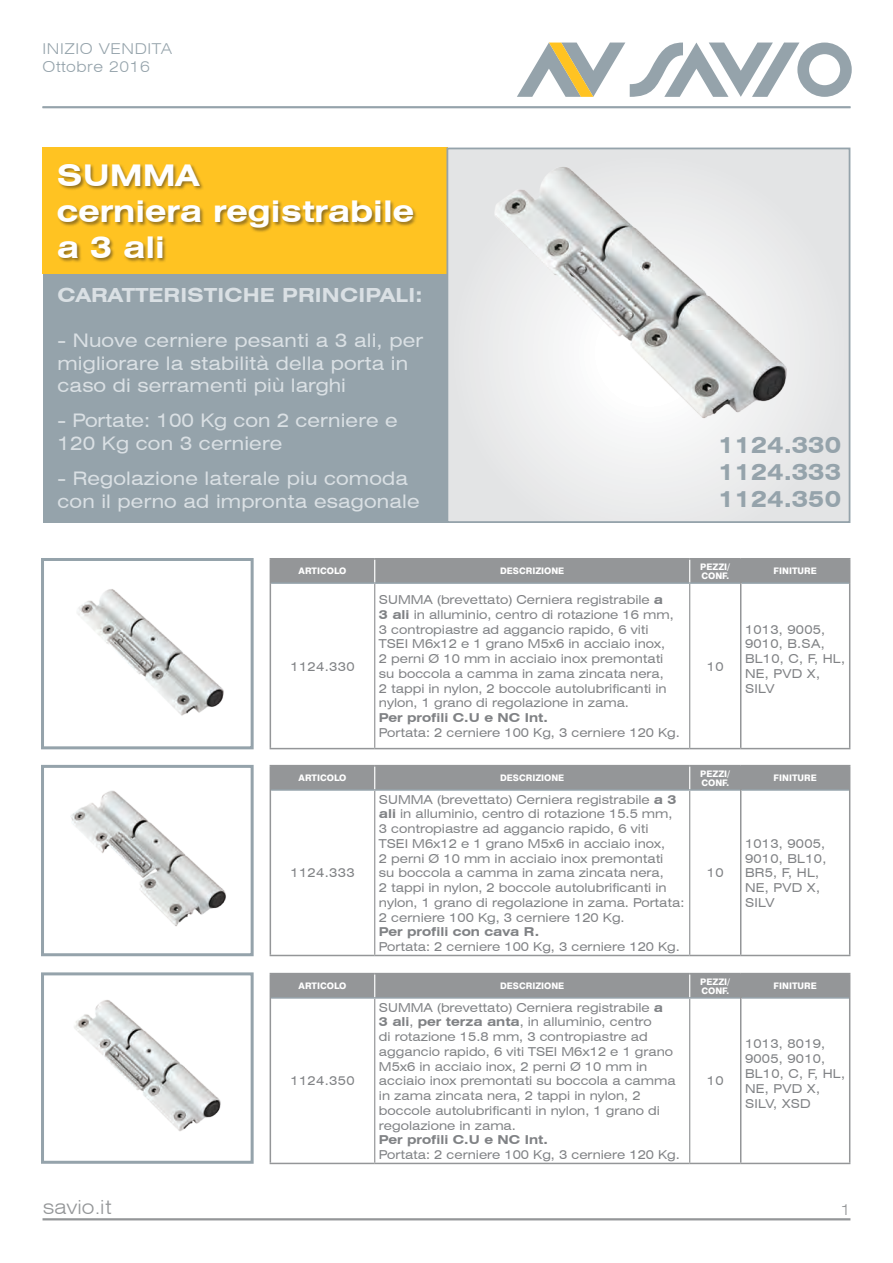
<style>
.page{position:relative;width:893px;height:1263px;background:#fff}
.page>*{position:absolute;margin:0;border:0;box-sizing:border-box;transform-origin:0 0}
.t1{font:700 expanded 30px/36px "Swiss 721 BT";color:#fff}
.t2{font:700 expanded 22.5px/27px "Swiss 721 BT";color:#95a3ab;text-align:justify}
.t3{font:700 expanded 19.5px "Swiss 721 BT";letter-spacing:.01em;color:#dae0e4}
.t4{font:300 expanded 19.5px "Swiss 721 BT";color:#949698}
.t5{font:expanded 18.75px/22.5px "Swiss 721 BT";letter-spacing:.01em;color:#dae0e4}
.t6{font:300 expanded 15px/18px "Swiss 721 BT";letter-spacing:.04em;color:#95a3ab}
.t7{font:300 expanded 15px "Swiss 721 BT";color:#949698}
.t8{font:expanded 12.3px/14.7px "Swiss 721 BT";color:#808285}
.t9{font:expanded 12.3px/14.7px "Swiss 721 BT";letter-spacing:.02em;color:#808285}
.t10{font:700 expanded 12.3px "Swiss 721 BT";color:#808285}
.t11{font:800 9px/9px "Swiss 721 BT";color:#fff}
.s1{font-weight:700}
</style>
<div class="page">
<hr style="left:43px;top:1218px;width:807px;height:2px;background:#949698">
<svg style="left:517px;top:43px;width:335px;height:54px"></svg>
<div style="left:43px;top:148px;width:403px;height:375px;background:#95a3ab"></div>
<div style="left:43px;top:148px;width:405px;height:126px;background:#ffc322"></div>
<div style="left:57px;top:163px;width:360px;height:99px;background:#231f20;opacity:.5"></div>
<hr style="left:43px;top:106px;width:807px;height:2px;background:#95a3ab">
<div style="left:447px;top:148px;width:402px;height:374px;background:#e4e5e6"></div>
<div style="left:446px;top:148px;width:404px;height:375px;border:2px solid #95a3ab"></div>
<img style="left:448px;top:148px;width:375px;height:335px">
<hr style="left:271px;top:582px;width:104px;height:2px;background:#95a3ab">
<hr style="left:375px;top:582px;width:315px;height:2px;background:#95a3ab">
<hr style="left:690px;top:582px;width:50px;height:2px;background:#95a3ab">
<hr style="left:741px;top:582px;width:108px;height:2px;background:#95a3ab">
<hr style="left:270px;top:558px;width:105px;height:1px;background:#949698">
<hr style="left:375px;top:558px;width:315px;height:1px;background:#949698">
<hr style="left:690px;top:558px;width:51px;height:1px;background:#949698">
<hr style="left:741px;top:558px;width:109px;height:1px;background:#949698">
<div style="left:270px;top:559px;width:580px;height:24px;background:#949698"></div>
<hr style="left:270px;top:583px;width:1px;height:165px;background:#949698">
<hr style="left:740px;top:583px;width:1px;height:165px;background:#949698">
<hr style="left:849px;top:583px;width:1px;height:165px;background:#949698">
<hr style="left:270px;top:748px;width:105px;height:1px;background:#949698">
<hr style="left:375px;top:748px;width:315px;height:1px;background:#949698">
<hr style="left:690px;top:748px;width:51px;height:1px;background:#949698">
<hr style="left:741px;top:748px;width:109px;height:1px;background:#949698">
<hr style="left:374px;top:584px;width:1px;height:164px;background:#949698">
<hr style="left:689px;top:584px;width:1px;height:164px;background:#949698">
<img style="left:77px;top:589px;width:147px;height:127px">
<div style="left:41px;top:558px;width:213px;height:191px;border:3px solid #95a3ab"></div>
<img style="left:71px;top:790px;width:155px;height:137px">
<div style="left:41px;top:765px;width:213px;height:191px;border:3px solid #95a3ab"></div>
<img style="left:74px;top:1000px;width:147px;height:131px">
<div style="left:41px;top:972px;width:213px;height:192px;border:3px solid #95a3ab"></div>
<hr style="left:271px;top:789px;width:104px;height:2px;background:#95a3ab">
<hr style="left:375px;top:789px;width:315px;height:2px;background:#95a3ab">
<hr style="left:690px;top:789px;width:50px;height:2px;background:#95a3ab">
<hr style="left:741px;top:789px;width:108px;height:2px;background:#95a3ab">
<hr style="left:270px;top:765px;width:105px;height:1px;background:#949698">
<hr style="left:375px;top:765px;width:315px;height:1px;background:#949698">
<hr style="left:690px;top:765px;width:51px;height:1px;background:#949698">
<hr style="left:741px;top:765px;width:109px;height:1px;background:#949698">
<div style="left:270px;top:766px;width:580px;height:24px;background:#949698"></div>
<hr style="left:270px;top:790px;width:1px;height:165px;background:#949698">
<hr style="left:740px;top:790px;width:1px;height:165px;background:#949698">
<hr style="left:849px;top:790px;width:1px;height:165px;background:#949698">
<hr style="left:270px;top:955px;width:105px;height:1px;background:#949698">
<hr style="left:375px;top:955px;width:315px;height:1px;background:#949698">
<hr style="left:690px;top:955px;width:51px;height:1px;background:#949698">
<hr style="left:741px;top:955px;width:109px;height:1px;background:#949698">
<hr style="left:374px;top:791px;width:1px;height:164px;background:#949698">
<hr style="left:689px;top:791px;width:1px;height:164px;background:#949698">
<hr style="left:271px;top:997px;width:104px;height:2px;background:#95a3ab">
<hr style="left:375px;top:997px;width:315px;height:2px;background:#95a3ab">
<hr style="left:690px;top:997px;width:50px;height:2px;background:#95a3ab">
<hr style="left:741px;top:997px;width:108px;height:2px;background:#95a3ab">
<div style="left:270px;top:973px;width:580px;height:25px;background:#949698"></div>
<hr style="left:270px;top:998px;width:1px;height:165px;background:#949698">
<hr style="left:740px;top:998px;width:1px;height:165px;background:#949698">
<hr style="left:849px;top:998px;width:1px;height:165px;background:#949698">
<hr style="left:270px;top:1163px;width:105px;height:1px;background:#949698">
<hr style="left:375px;top:1163px;width:315px;height:1px;background:#949698">
<hr style="left:690px;top:1163px;width:51px;height:1px;background:#949698">
<hr style="left:741px;top:1163px;width:109px;height:1px;background:#949698">
<hr style="left:374px;top:999px;width:1px;height:164px;background:#949698">
<hr style="left:689px;top:999px;width:1px;height:164px;background:#949698">
<p class="t6" style="left:43px;top:40px;width:131px">INIZIO VENDITA<br>Ottobre 2016</p>
<h1 class="t1" style="left:57px;top:157px;width:359px">SUMMA<br>cerniera registrabile a 3 ali</h1>
<h3 class="t3" style="left:57px;top:283px;width:367px">CARATTERISTICHE PRINCIPALI:</h3>
<h3 class="t5" style="left:57px;top:329px;width:367px">- Nuove cerniere pesanti a 3 ali, per migliorare la stabilità della porta in caso di serramenti più larghi</h3>
<h3 class="t5" style="left:57px;top:409px;width:342px">- Portate: 100 Kg con 2 cerniere e<br>120 Kg con 3 cerniere</h3>
<h3 class="t5" style="left:57px;top:467px;width:364px">- Regolazione laterale piu comoda con il perno ad impronta esagonale</h3>
<h2 class="t2" style="left:718px;top:431px;width:125px">1124.330<br>1124.333<br>1124.350</h2>
<p class="t11" style="left:299px;top:566px;width:49px">ARTICOLO</p>
<p class="t11" style="left:500px;top:566px;width:66px">DESCRIZIONE</p>
<p class="t11" style="left:700px;top:562px;width:31px">PEZZI/<br>CONF.</p>
<p class="t11" style="left:774px;top:566px;width:45px">FINITURE</p>
<p class="t8" style="left:290px;top:659px;width:66px">1124.330</p>
<p class="t8" style="left:379px;top:592px;width:296px">SUMMA (brevettato) Cerniera registrabile <span class="s1">a 3 ali</span> in alluminio, centro di rotazione 16 mm, 3 contropiastre ad aggancio rapido, 6 viti TSEI M6x12 e 1 grano M5x6 in acciaio inox, 2 perni Ø 10 mm in acciaio inox premontati su boccola a camma in zama zincata nera, 2 tappi in nylon, 2 boccole autolubrificanti in nylon, 1 grano di regolazione in zama.</p>
<p class="t10" style="left:379px;top:710px;width:170px">Per profili C.U e NC Int.</p>
<p class="t8" style="left:379px;top:725px;width:302px">Portata: 2 cerniere 100 Kg, 3 cerniere 120 Kg.</p>
<p class="t8" style="left:707px;top:659px;width:18px">10</p>
<p class="t9" style="left:745px;top:622px;width:102px">1013, 9005,<br>9010, B.SA,<br>BL10, C, F, HL,<br>NE, PVD X,<br>SILV</p>
<p class="t11" style="left:299px;top:773px;width:49px">ARTICOLO</p>
<p class="t11" style="left:500px;top:773px;width:66px">DESCRIZIONE</p>
<p class="t11" style="left:700px;top:769px;width:31px">PEZZI/<br>CONF.</p>
<p class="t11" style="left:774px;top:773px;width:45px">FINITURE</p>
<p class="t8" style="left:290px;top:866px;width:66px">1124.333</p>
<p class="t8" style="left:379px;top:792px;width:307px">SUMMA (brevettato) Cerniera registrabile <span class="s1">a 3 ali</span> in alluminio, centro di rotazione 15.5 mm,<br>3 contropiastre ad aggancio rapido, 6 viti<br>TSEI M6x12 e 1 grano M5x6 in acciaio inox,<br>2 perni Ø 10 mm in acciaio inox premontati<br>su boccola a camma in zama zincata nera,<br>2 tappi in nylon, 2 boccole autolubrificanti in nylon, 1 grano di regolazione in zama. Portata:<br>2 cerniere 100 Kg, 3 cerniere 120 Kg.</p>
<p class="t10" style="left:379px;top:925px;width:162px">Per profili con cava R.</p>
<p class="t8" style="left:379px;top:939px;width:302px">Portata: 2 cerniere 100 Kg, 3 cerniere 120 Kg.</p>
<p class="t8" style="left:707px;top:866px;width:18px">10</p>
<p class="t9" style="left:745px;top:836px;width:83px">1013, 9005,<br>9010, BL10,<br>BR5, F, HL,<br>NE, PVD X,<br>SILV</p>
<p class="t11" style="left:299px;top:981px;width:49px">ARTICOLO</p>
<p class="t11" style="left:500px;top:981px;width:66px">DESCRIZIONE</p>
<p class="t11" style="left:700px;top:977px;width:31px">PEZZI/<br>CONF.</p>
<p class="t11" style="left:774px;top:981px;width:45px">FINITURE</p>
<p class="t8" style="left:290px;top:1073px;width:66px">1124.350</p>
<p class="t8" style="left:379px;top:1000px;width:298px">SUMMA (brevettato) Cerniera registrabile <span class="s1">a<br>3 ali</span>, <span class="s1">per terza anta</span>, in alluminio, centro<br>di rotazione 15.8 mm, 3 contropiastre ad aggancio rapido, 6 viti TSEI M6x12 e 1 grano M5x6 in acciaio inox, 2 perni Ø 10 mm in acciaio inox premontati su boccola a camma in zama zincata nera, 2 tappi in nylon, 2 boccole autolubrificanti in nylon, 1 grano di regolazione in zama.</p>
<p class="t10" style="left:379px;top:1132px;width:170px">Per profili C.U e NC Int.</p>
<p class="t8" style="left:379px;top:1147px;width:302px">Portata: 2 cerniere 100 Kg, 3 cerniere 120 Kg.</p>
<p class="t8" style="left:707px;top:1073px;width:18px">10</p>
<p class="t9" style="left:745px;top:1037px;width:102px">1013, 8019,<br>9005, 9010,<br>BL10, C, F, HL,<br>NE, PVD X,<br>SILV, XSD</p>
<h3 class="t4" style="left:43px;top:1195px;width:70px">savio.it</h3>
<p class="t7" style="left:841px;top:1200px;width:11px">1</p>
</div>
